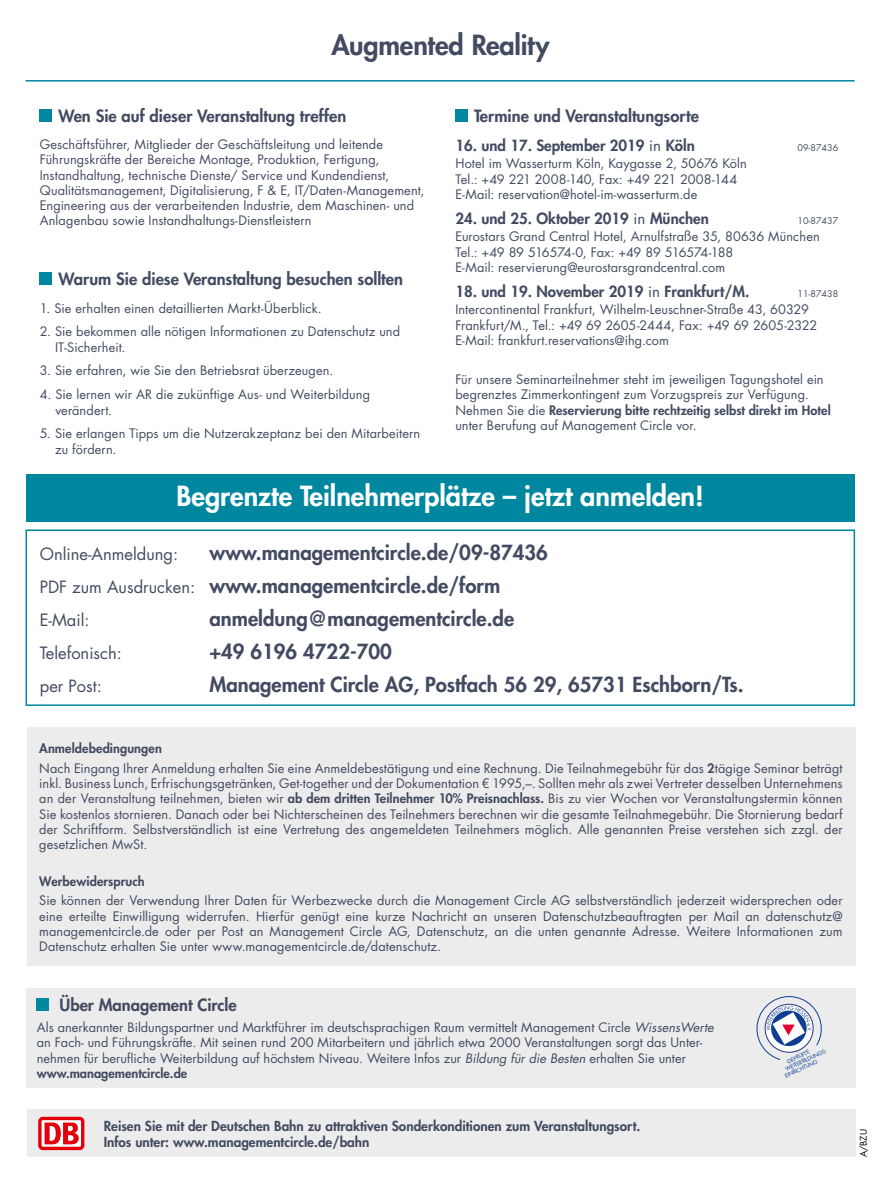
<style>
.page{position:relative;width:881px;height:1178px;background:#fff}
.page>*{position:absolute;margin:0;border:0;box-sizing:border-box;transform-origin:0 0}
.t1{font:800 27px "Futura Std";color:#fff}
.t2{font:800 27px "Futura Std";letter-spacing:-.01em;color:#424b61}
.t3{font:800 20.25px/32.8px "Futura Std";color:#424b61}
.t4{font:800 16.5px "Futura Std";color:#424b61}
.t5{font:16.5px "Futura Std";color:#424b61}
.t6{font:800 15px "Futura Std";color:#424b61}
.t7{font:800 13.5px/16.5px "Futura Std";color:#424b61}
.t8{font:12.75px/15.3px "Futura Std";letter-spacing:.005em;color:#424b61}
.t9{font:800 12.75px "Futura Std";letter-spacing:.005em;color:#424b61}
.t10{font:9px "Futura Std";color:#424b61}
.t11{font:9px "Futura Std";color:#000}
.t12{font:5.55px "Futura CE";color:#0f3f93}
.s1{font-weight:400}
.s2{font-weight:800}
.s3{font-weight:400;font-size:16.5px}
.s4{font-style:italic}
</style>
<div class="page">
<div style="left:26px;top:529px;width:828px;height:177px;border:2px solid #0087a0"></div>
<div style="left:455px;top:109px;width:12px;height:12px;background:#0087a0"></div>
<div style="left:40px;top:272px;width:12px;height:13px;background:#0087a0"></div>
<div style="left:40px;top:109px;width:12px;height:12px;background:#0087a0"></div>
<div style="left:27px;top:728px;width:828px;height:238px;background:#ececec"></div>
<hr style="left:26px;top:80px;width:828px;height:2px;background:#0087a0">
<div style="left:27px;top:1109px;width:828px;height:48px;background:#ececec"></div>
<div style="left:38px;top:1117px;width:46px;height:33px;background:#e3000b;border-radius:5px"></div>
<svg style="left:42px;top:1120px;width:39px;height:27px"></svg>
<svg style="left:45px;top:1122px;width:34px;height:22px"></svg>
<div style="left:26px;top:474px;width:828px;height:48px;background:#0087a0"></div>
<div style="left:26px;top:988px;width:829px;height:100px;background:#ececec"></div>
<div style="left:37px;top:998px;width:12px;height:12px;background:#0087a0"></div>
<svg style="left:756px;top:996px;width:65px;height:64px"></svg>
<h1 class="t2" style="left:331px;top:28px;width:219px">Augmented Reality</h1>
<p class="t4" style="left:59px;top:105px;width:289px">Wen Sie auf dieser Veranstaltung treffen</p>
<p class="t8" style="left:40px;top:137px;width:386px">Geschäftsführer, Mitglieder der Geschäftsleitung und leitende Führungskräfte der Bereiche Montage, Produktion, Fertigung, Instandhaltung, technische Dienste/ Service und Kundendienst, Qualitätsmanagement, Digitalisierung, F &amp; E, IT/Daten-Management, Engineering aus der verarbeitenden Industrie, dem Maschinen- und Anlagenbau sowie Instandhaltungs-Dienstleistern</p>
<p class="t4" style="left:59px;top:269px;width:346px">Warum Sie diese Veranstaltung besuchen sollten</p>
<p class="t8" style="left:40px;top:300px;width:283px">1. Sie erhalten einen detaillierten Markt-Überblick.</p>
<p class="t8" style="left:55px;top:324px;width:346px;text-indent:-15px">2. Sie bekommen alle nötigen Informationen zu Datenschutz und<br>IT-Sicherheit.</p>
<p class="t8" style="left:40px;top:363px;width:295px">3. Sie erfahren, wie Sie den Betriebsrat überzeugen.</p>
<p class="t8" style="left:55px;top:387px;width:316px;text-indent:-16px">4. Sie lernen wir AR die zukünftige Aus- und Weiterbildung verändert.</p>
<p class="t8" style="left:55px;top:426px;width:366px;text-indent:-15px">5. Sie erlangen Tipps um die Nutzerakzeptanz bei den Mitarbeitern zu fördern.</p>
<p class="t4" style="left:474px;top:105px;width:226px">Termine und Veranstaltungsorte</p>
<p class="t6" style="left:455px;top:136px;width:241px">16. und 17. September 2019 <span class="s1">in</span> Köln</p>
<p class="t10" style="left:797px;top:142px;width:42px">09-87436</p>
<p class="t8" style="left:455px;top:156px;width:293px">Hotel im Wasserturm Köln, Kaygasse 2, 50676 Köln<br>Tel.: +49 221 2008-140, Fax: +49 221 2008-144<br>E-Mail: reservation@hotel-im-wasserturm.de</p>
<p class="t6" style="left:455px;top:209px;width:255px">24. und 25. Oktober 2019 <span class="s1">in</span> München</p>
<p class="t10" style="left:797px;top:215px;width:42px">10-87437</p>
<p class="t8" style="left:455px;top:229px;width:366px">Eurostars Grand Central Hotel, Arnulfstraße 35, 80636 München<br>Tel.: +49 89 516574-0, Fax: +49 89 516574-188<br>E-Mail: reservierung@eurostarsgrandcentral.com</p>
<p class="t6" style="left:455px;top:282px;width:295px">18. und 19. November 2019 <span class="s1">in</span> Frankfurt/M.</p>
<p class="t10" style="left:797px;top:288px;width:42px">11-87438</p>
<p class="t8" style="left:455px;top:302px;width:363px">Intercontinental Frankfurt, Wilhelm-Leuschner-Straße 43, 60329<br>Frankfurt/M., Tel.: +49 69 2605-2444, Fax: +49 69 2605-2322<br>E-Mail: frankfurt.reservations@ihg.com</p>
<p class="t8" style="left:455px;top:372px;width:376px">Für unsere Seminarteilnehmer steht im jeweiligen Tagungshotel ein begrenztes Zimmerkontingent zum Vorzugspreis zur Verfügung.<br>Nehmen Sie die <span class="s2">Reservierung bitte rechtzeitig selbst direkt im Hotel </span>unter Berufung auf Management Circle vor.</p>
<h1 class="t1" style="left:176px;top:479px;width:528px">Begrenzte Teilnehmerplätze – jetzt anmelden!</h1>
<h2 class="t3" style="left:40px;top:536px;width:509px;text-indent:169px">www.managementcircle.de/09-87436<br><span class="s3">PDF zum Ausdrucken:</span> www.managementcircle.de/form</h2>
<p class="t5" style="left:40px;top:609px;width:51px">E-Mail:</p>
<h2 class="t3" style="left:209px;top:602px;width:306px">anmeldung@managementcircle.de</h2>
<p class="t5" style="left:40px;top:642px;width:84px">Telefonisch:</p>
<h2 class="t3" style="left:209px;top:635px;width:184px">+49 6196 4722-700</h2>
<p class="t5" style="left:40px;top:675px;width:63px">per Post:</p>
<h2 class="t3" style="left:209px;top:668px;width:535px">Management Circle AG, Postfach 56 29, 65731 Eschborn/Ts.</h2>
<p class="t5" style="left:40px;top:544px;width:140px">Online-Anmeldung:</p>
<p class="t8" style="left:39px;top:739px;width:804px;line-height:19.5px"><span class="s2">Anmeldebedingungen<br></span>Nach Eingang Ihrer Anmeldung erhalten Sie eine Anmeldebestätigung und eine Rechnung. Die Teilnahmegebühr für das <span class="s2">2</span>tägige Seminar beträgt</p>
<p class="t8" style="left:39px;top:776px;width:804px;text-align:justify">inkl. Business Lunch, Erfrischungsgetränken, Get-together und der Dokumentation € 1995,–. Sollten mehr als zwei Vertreter desselben Unternehmens an der Veranstaltung teilnehmen, bieten wir <span class="s2">ab dem dritten Teilnehmer 10% Preisnachlass.</span> Bis zu vier Wochen vor Veranstaltungstermin können Sie kostenlos stornieren. Danach oder bei Nichterscheinen des Teilnehmers berechnen wir die gesamte Teilnahmegebühr. Die Stornierung bedarf der Schriftform. Selbstverständlich ist eine Vertretung des angemeldeten Teilnehmers möglich. Alle genannten Preise verstehen sich zzgl. der gesetzlichen MwSt.</p>
<p class="t9" style="left:39px;top:873px;width:107px">Werbewiderspruch</p>
<p class="t8" style="left:39px;top:893px;width:804px;text-align:justify">Sie können der Verwendung Ihrer Daten für Werbezwecke durch die Management Circle AG selbstverständlich jederzeit widersprechen oder eine erteilte Einwilligung widerrufen. Hierfür genügt eine kurze Nachricht an unseren Datenschutzbeauftragten per Mail an datenschutz@ managementcircle.de oder per Post an Management Circle AG, Datenschutz, an die unten genannte Adresse. Weitere Informationen zum Datenschutz erhalten Sie unter www.managementcircle.de/datenschutz.</p>
<p class="t4" style="left:59px;top:995px;width:179px">Über Management Circle</p>
<p class="t8" style="left:37px;top:1020px;width:678px">Als anerkannter Bildungspartner und Marktführer im deutschsprachigen Raum vermittelt Management Circle <span class="s4">WissensWerte </span>an Fach- und Führungskräfte. Mit seinen rund 200 Mitarbeitern und jährlich etwa 2000 Veranstaltungen sorgt das Unter&shy;nehmen für berufliche Weiterbildung auf höchstem Niveau. Weitere Infos zur <span class="s4">Bildung für die Besten</span> erhalten Sie unter <span class="s2">www.managementcircle.de</span></p>
<p class="t7" style="left:104px;top:1117px;width:538px">Reisen Sie mit der Deutschen Bahn zu attraktiven Sonderkonditionen zum Veranstaltungsort.<br>Infos unter: www.managementcircle.de/bahn</p>
<p class="t12" style="left:783px;top:1066px;width:48px;rotate:-26deg">WEITERBILDUNGS-</p>
<p class="t12" style="left:785px;top:1059px;width:26px;rotate:-26deg">GEPRÜFTE</p>
<p class="t12" style="left:783px;top:1073px;width:37px;rotate:-26deg">EINRICHTUNG</p>
<p class="t11" style="left:857px;top:1157px;width:29px;rotate:-90deg">A/BZU</p>
</div>
